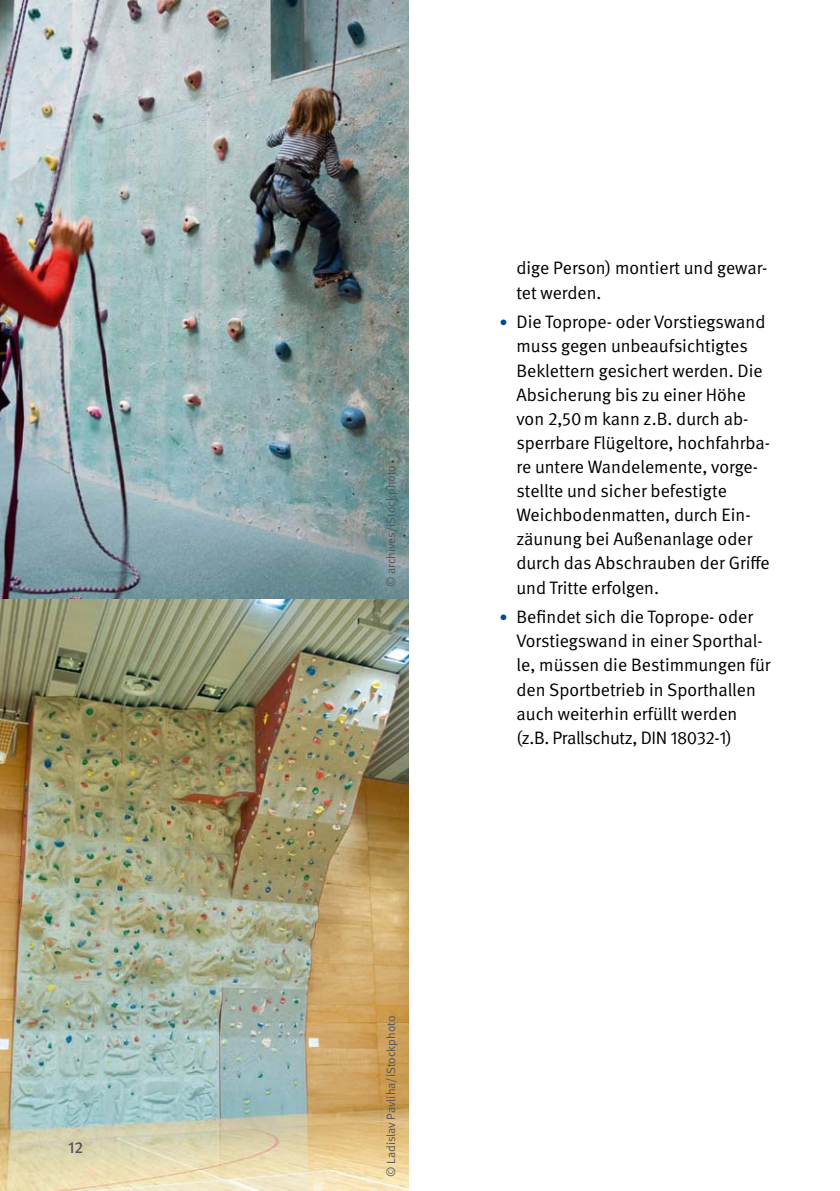
<style>
.page{position:relative;width:840px;height:1191px;background:#fff}
.page>*{position:absolute;margin:0;border:0;box-sizing:border-box;transform-origin:0 0}
.t1{font:18px/24.2px "DGUV Meta";color:#000}
.t2{font:500 16px "DGUV Meta";color:#565656}
.t3{font:12px "DGUV Meta";letter-spacing:-.005em;color:#565656}
.s1{font-size:16px;color:#004993}
</style>
<div class="page">
<img style="left:0;top:0;width:408px;height:1191px">
<p class="t2" style="left:68px;top:1137px;width:17px">12</p>
<p class="t3" style="left:383px;top:587px;width:124px;rotate:-90deg">© archives/iStockphoto</p>
<p class="t1" style="left:516px;top:256px;width:252px">dige Person) montiert und gewar&shy;tet werden.</p>
<p class="t1" style="left:516px;top:310px;width:255px;text-indent:-17px"><span class="s1">•</span> Die Toprope- oder Vorstiegswand muss gegen unbeaufsichtigtes<br>Beklettern gesichert werden. Die<br>Absicherung bis zu einer Höhe von 2,50m kann z.B. durch ab&shy;sperrbare Flügeltore, hochfahrba&shy;re untere Wandelemente, vorge&shy;stellte und sicher befestigte<br>Weichbodenmatten, durch Ein&shy;zäunung bei Außenanlage oder durch das Abschrauben der Griffe und Tritte erfolgen.</p>
<p class="t1" style="left:516px;top:605px;width:255px;text-indent:-17px"><span class="s1">•</span> Befindet sich die Toprope- oder<br>Vorstiegswand in einer Sporthal&shy;le, müssen die Bestimmungen für den Sportbetrieb in Sporthallen auch weiterhin erfüllt werden (z.B. Prallschutz, DIN 18032-1)</p>
<p class="t3" style="left:383px;top:1176px;width:163px;rotate:-90deg">© Ladislav Pavliha/iStockphoto</p>
</div>
